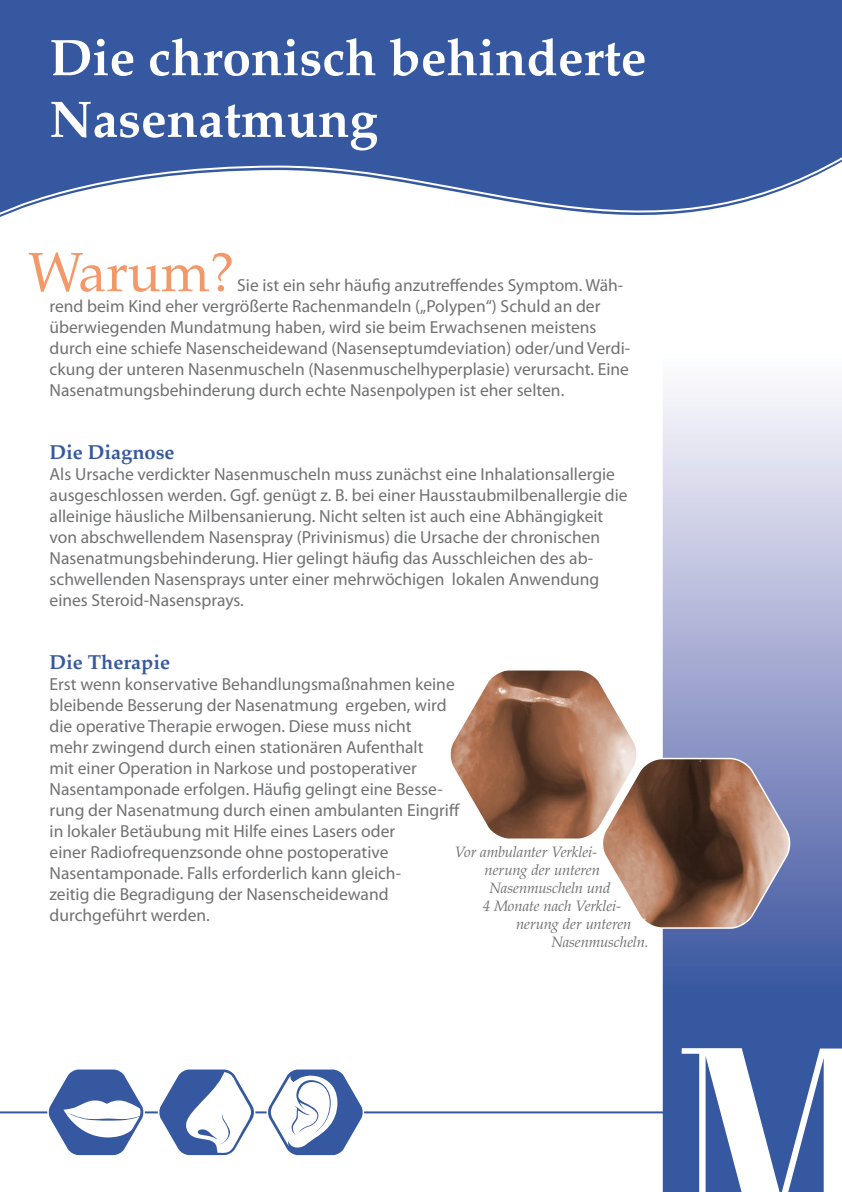
<style>
.page{position:relative;width:842px;height:1192px;background:#fff}
.page>*{position:absolute;margin:0;border:0;box-sizing:border-box;transform-origin:0 0}
.t1{font:55.3px "Palatino LT Std";letter-spacing:-.005em;color:#f29869}
.t2{font:700 51.4px/61.7px "Palatino LT Std";color:#fff}
.t3{font:700 20px "Palatino";color:#3558a0}
.t4{font:17.5px/21px "Myriad Pro";color:#707173}
.t5{font:italic 15px "Palatino LT Std";letter-spacing:-.01em;color:#707173}
</style>
<div class="page">
<svg style="left:663px;top:391px;width:179px;height:801px;background:#99a5cd"></svg>
<svg style="left:788px;top:1058px;width:36px;height:134px;background:#5774b0"></svg>
<svg style="left:706px;top:1056px;width:35px;height:136px"></svg>
<div style="left:0;top:0;width:842px;height:153px;background:#3558a0"></div>
<svg style="left:450px;top:668px;width:343px;height:262px"></svg>
<svg style="left:0;top:153px;width:842px;height:64px"></svg>
<hr style="left:0;top:1111px;width:672px;height:2px;background:#3558a0">
<svg style="left:156px;top:1069px;width:101px;height:87px"></svg>
<svg style="left:265px;top:1069px;width:101px;height:87px"></svg>
<svg style="left:45px;top:1069px;width:102px;height:87px"></svg>
<h2 class="t2" style="left:50px;top:27px;width:598px">Die chronisch behinderte<br>Nasenatmung</h2>
<h1 class="t1" style="left:28px;top:240px;width:208px">Warum?</h1>
<p class="t4" style="left:50px;top:275px;width:582px;text-indent:188px">Sie ist ein sehr häufig anzutreffendes Symptom. Wäh&shy;rend beim Kind eher vergrößerte Rachenmandeln („Polypen“) Schuld an der überwiegenden Mundatmung haben, wird sie beim Erwachsenen meistens durch eine schiefe Nasenscheidewand (Nasenseptumdeviation) oder/und Verdi&shy;ckung der unteren Nasenmuscheln (Nasenmuschelhyperplasie) verursacht. Eine Nasenatmungsbehinderung durch echte Nasenpolypen ist eher selten.</p>
<p class="t3" style="left:50px;top:435px;width:126px">Die Diagnose</p>
<p class="t4" style="left:50px;top:464px;width:579px">Als Ursache verdickter Nasenmuscheln muss zunächst eine Inhalationsallergie ausgeschlossen werden. Ggf. genügt z. B. bei einer Hausstaubmilbenallergie die alleinige häusliche Milbensanierung. Nicht selten ist auch eine Abhängigkeit von abschwellendem Nasenspray (Privinismus) die Ursache der chronischen Nasenatmungsbehinderung. Hier gelingt häufig das Ausschleichen des ab&shy;schwellenden Nasensprays unter einer mehrwöchigen lokalen Anwendung eines Steroid-Nasensprays.</p>
<p class="t3" style="left:50px;top:645px;width:122px">Die Therapie</p>
<p class="t4" style="left:50px;top:674px;width:412px">Erst wenn konservative Behandlungsmaßnahmen keine bleibende Besserung der Nasenatmung ergeben, wird die operative Therapie erwogen. Diese muss nicht<br>mehr zwingend durch einen stationären Aufenthalt<br>mit einer Operation in Narkose und postoperativer Nasentamponade erfolgen. Häufig gelingt eine Besse&shy;rung der Nasenatmung durch einen ambulanten Eingriff in lokaler Betäubung mit Hilfe eines Lasers oder<br>einer Radiofrequenzsonde ohne postoperative Nasentamponade. Falls erforderlich kann gleich-<br>zeitig die Begradigung der Nasenscheidewand durchgeführt werden.</p>
<p class="t5" style="left:455px;top:844px;width:144px">Vor ambulanter Verklei-</p>
<p class="t5" style="left:484px;top:862px;width:117px">nerung der unteren</p>
<p class="t5" style="left:489px;top:880px;width:123px">Nasenmuscheln und</p>
<p class="t5" style="left:483px;top:898px;width:140px">4 Monate nach Verklei-</p>
<p class="t5" style="left:516px;top:916px;width:117px">nerung der unteren</p>
<p class="t5" style="left:551px;top:934px;width:99px">Nasenmuscheln.</p>
</div>
